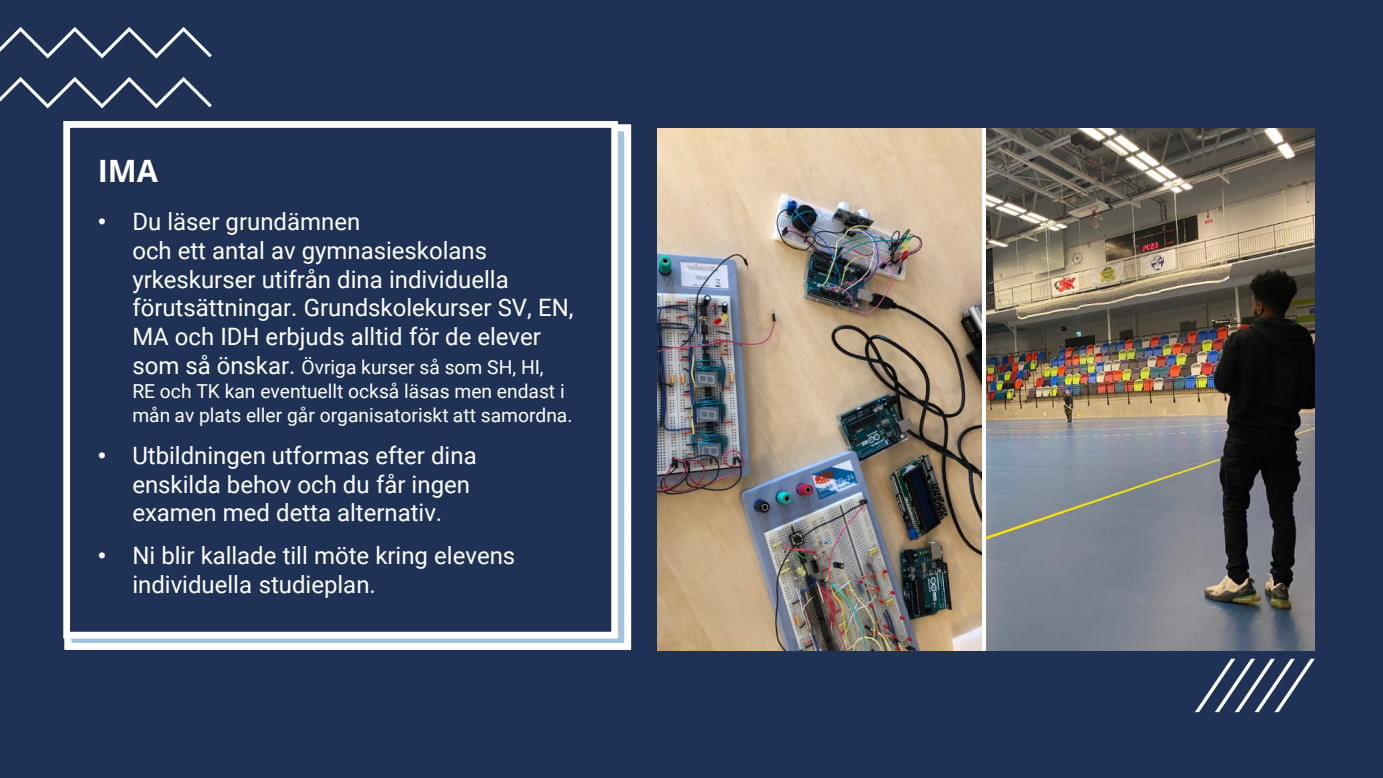
<style>
.page{position:relative;width:1383px;height:778px;background:#fff}
.page>*{position:absolute;margin:0;border:0;box-sizing:border-box;transform-origin:0 0}
.t1{font:700 30.9px "Open Sans";color:#fff}
.t2{font:24px/28.8px "Roboto";color:#fff}
.t3{font:19.2px/24px "Roboto";color:#fff}
.s1{font-family:"Arial"}
.s2{font-size:24px}
</style>
<div class="page">
<div style="left:0;top:0;width:1382px;height:778px;background:#1f3256"></div>
<svg style="left:1195px;top:658px;width:119px;height:54px"></svg>
<svg style="left:0;top:27px;width:212px;height:31px"></svg>
<svg style="left:0;top:77px;width:212px;height:31px"></svg>
<div style="left:65px;top:124px;width:566px;height:525px;background:#005ca0;border:7px solid #fff;opacity:.2"></div>
<div style="left:63px;top:121px;width:555px;height:517px;background:#1f3256;border:7px solid #fff"></div>
<img style="left:657px;top:128px;width:657px;height:522px">
<hr style="left:982px;top:128px;width:4px;height:522px;background:#fff">
<p class="t1" style="left:98px;top:158px;width:62px">IMA</p>
<p class="t2" style="left:132px;top:209px;width:442px;text-indent:-35px"><span class="s1">•</span> Du läser grundämnen<br>och ett antal av gymnasieskolans yrkeskurser utifrån dina individuella förutsättningar. Grundskolekurser SV, EN, MA och IDH erbjuds alltid för de elever</p>
<p class="t3" style="left:132px;top:357px;width:441px"><span class="s2">som så önskar.</span> Övriga kurser så som SH, HI,<br>RE och TK kan eventuellt också läsas men endast i mån av plats eller går organisatoriskt att samordna.</p>
<p class="t2" style="left:132px;top:443px;width:346px;text-indent:-35px"><span class="s1">•</span> Utbildningen utformas efter dina enskilda behov och du får ingen examen med detta alternativ.</p>
<p class="t2" style="left:132px;top:543px;width:384px;text-indent:-35px"><span class="s1">•</span> Ni blir kallade till möte kring elevens individuella studieplan.</p>
</div>
